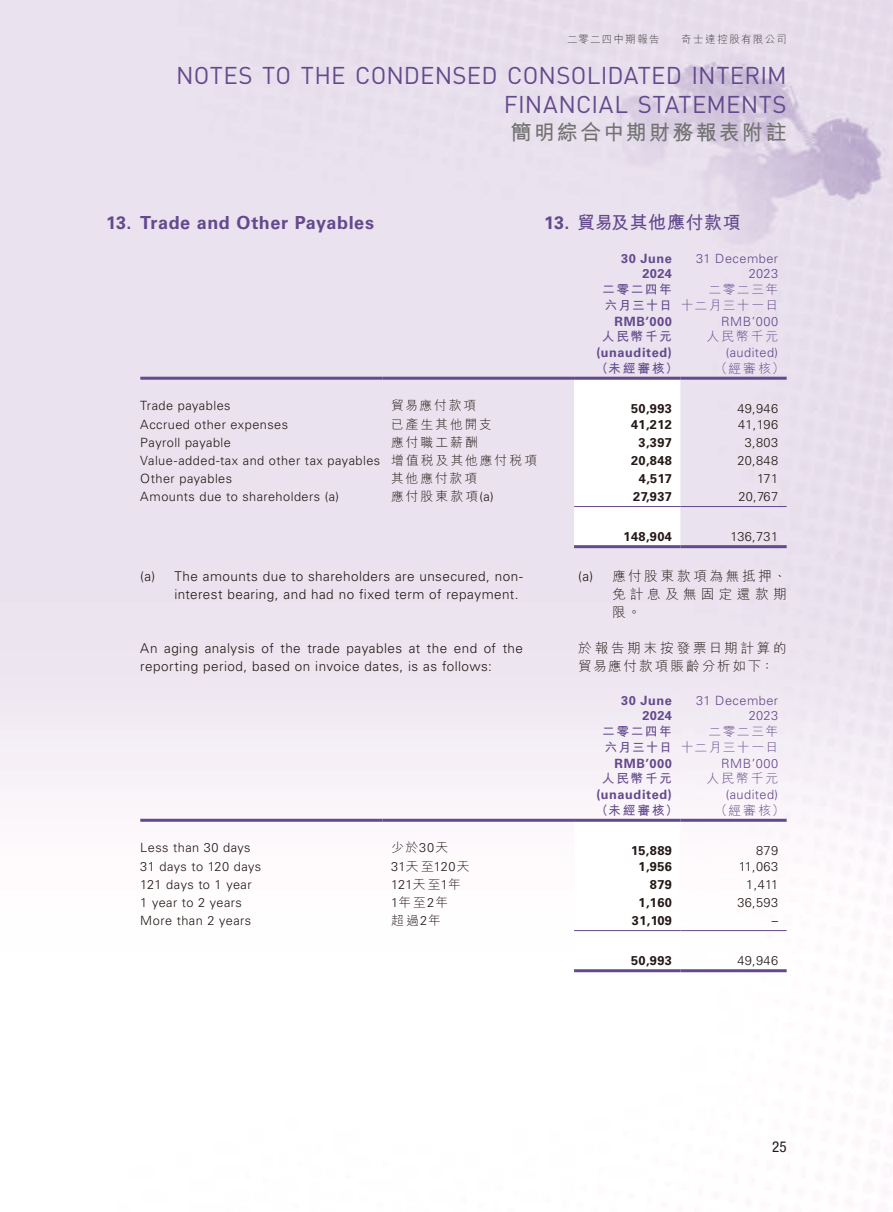
<style>
.page{position:relative;width:893px;height:1212px;background:#fff}
.page>*{position:absolute;margin:0;border:0;box-sizing:border-box;transform-origin:0 0}
.t1{font:24px/29.2px "DIN Pro";letter-spacing:.01em;color:#64498d;text-align:right}
.t2{font:700 21px "M Hei HK";letter-spacing:.1em;color:#727272}
.t3{font:700 18px "Univers LT Std";letter-spacing:.035em;color:#64498d}
.t4{font:700 18px "M Hei HK";letter-spacing:.025em;color:#64498d}
.t5{font:condensed 15px "Helvetica Neue LT Std";color:#231916}
.t6{font:300 13.5px/18px "Univers LT Std";letter-spacing:.03em;color:#231916}
.t7{font:300 13.5px/18px "M Hei HK";letter-spacing:.205em;color:#231916;text-align:justify}
.t8{font:300 13.5px/18px "M Hei HK";letter-spacing:.17em;color:#231916}
.t9{font:300 12.75px "Univers LT Std";letter-spacing:.035em;color:#231916}
.t10{font:700 12.75px "Univers LT Std";letter-spacing:.03em;color:#231916}
.t11{font:300 12.75px/15.8px "Univers LT Std";letter-spacing:.035em;color:#64498d;text-align:right}
.t12{font:700 12.75px/15.8px "Univers LT Std";letter-spacing:.045em;color:#64498d;text-align:right}
.t13{font:300 12.75px "M Hei HK";letter-spacing:.145em;color:#231916}
.t14{font:700 12.75px/15.8px "M Hei HK";letter-spacing:.115em;color:#64498d}
.t15{font:300 12.75px/15.8px "M Hei HK";letter-spacing:.1em;color:#64498d;text-align:right}
.t16{font:300 12.75px "M Hei HK";letter-spacing:.125em;color:#64498d}
.t17{font:300 10.5px "M Hei HK";letter-spacing:.13em;color:#3f3b3a}
.s1{font-family:"Univers LT Std"}
.s2{font-family:"M Hei HK"}
</style>
<div class="page">
<hr style="left:140px;top:377px;width:243px;height:3px;background:#64498d">
<hr style="left:383px;top:377px;width:191px;height:3px;background:#64498d">
<hr style="left:574px;top:377px;width:106px;height:3px;background:#64498d">
<hr style="left:680px;top:377px;width:107px;height:3px;background:#64498d">
<hr style="left:574px;top:506px;width:106px;height:1px;background:#64498d">
<hr style="left:680px;top:506px;width:107px;height:1px;background:#64498d">
<hr style="left:574px;top:545px;width:106px;height:3px;background:#64498d">
<hr style="left:680px;top:545px;width:107px;height:3px;background:#64498d">
<svg style="left:574px;top:931px;width:106px;height:1px"></svg>
<hr style="left:140px;top:819px;width:243px;height:3px;background:#64498d">
<hr style="left:383px;top:819px;width:191px;height:3px;background:#64498d">
<hr style="left:574px;top:819px;width:106px;height:3px;background:#64498d">
<hr style="left:680px;top:819px;width:107px;height:3px;background:#64498d">
<hr style="left:574px;top:930px;width:106px;height:1px;background:#64498d">
<hr style="left:680px;top:930px;width:107px;height:1px;background:#64498d">
<hr style="left:574px;top:969px;width:106px;height:3px;background:#64498d">
<hr style="left:680px;top:969px;width:107px;height:3px;background:#64498d">
<p class="t17" style="left:567px;top:34px;width:94px">二零二四中期報告</p>
<p class="t17" style="left:681px;top:34px;width:107px">奇士達控股有限公司</p>
<h1 class="t1" style="left:176px;top:59px;width:612px">NOTES TO THE CONDENSED CONSOLIDATED INTERIM<br>FINANCIAL STATEMENTS</h1>
<h2 class="t2" style="left:511px;top:117px;width:277px">簡明綜合中期財務報表附註</h2>
<h3 class="t3" style="left:106px;top:212px;width:269px">13. Trade and Other Payables</h3>
<h3 class="t4" style="left:544px;top:209px;width:198px"><span class="s1">13.</span> 貿易及其他應付款項</h3>
<p class="t12" style="left:621px;top:250px;width:52px">30 June<br>2024</p>
<p class="t11" style="left:696px;top:250px;width:84px">31 December<br>2023</p>
<p class="t14" style="left:602px;top:280px;width:71px">二零二四年六月三十日</p>
<p class="t15" style="left:681px;top:281px;width:99px">二零二三年<br>十二月三十一日</p>
<p class="t12" style="left:615px;top:313px;width:59px">RMB’000</p>
<p class="t11" style="left:721px;top:313px;width:59px">RMB’000</p>
<p class="t14" style="left:602px;top:328px;width:71px">人民幣千元</p>
<p class="t16" style="left:707px;top:330px;width:73px">人民幣千元</p>
<p class="t12" style="left:596px;top:345px;width:77px">(unaudited)</p>
<p class="t11" style="left:726px;top:345px;width:54px">(audited)</p>
<p class="t14" style="left:595px;top:359px;width:84px">（未經審核）</p>
<p class="t16" style="left:715px;top:362px;width:71px">（經審核）</p>
<p class="t9" style="left:140px;top:397px;width:92px">Trade payables</p>
<p class="t13" style="left:391px;top:398px;width:87px">貿易應付款項</p>
<p class="t10" style="left:631px;top:401px;width:42px">50,993</p>
<p class="t9" style="left:737px;top:401px;width:42px">49,946</p>
<p class="t9" style="left:140px;top:416px;width:149px">Accrued other expenses</p>
<p class="t13" style="left:391px;top:418px;width:102px">已產生其他開支</p>
<p class="t10" style="left:631px;top:417px;width:42px">41,212</p>
<p class="t9" style="left:738px;top:416px;width:42px">41,196</p>
<p class="t9" style="left:140px;top:434px;width:92px">Payroll payable</p>
<p class="t13" style="left:391px;top:436px;width:88px">應付職工薪酬</p>
<p class="t10" style="left:638px;top:435px;width:35px">3,397</p>
<p class="t9" style="left:745px;top:434px;width:35px">3,803</p>
<p class="t9" style="left:140px;top:453px;width:398px">Value-added-tax and other tax payables <span class="s2">增值稅及其他應付稅項</span></p>
<p class="t10" style="left:631px;top:453px;width:42px">20,848</p>
<p class="t9" style="left:737px;top:453px;width:42px">20,848</p>
<p class="t9" style="left:140px;top:471px;width:93px">Other payables</p>
<p class="t13" style="left:391px;top:472px;width:88px">其他應付款項</p>
<p class="t10" style="left:639px;top:471px;width:34px">4,517</p>
<p class="t9" style="left:757px;top:471px;width:23px">171</p>
<p class="t9" style="left:140px;top:489px;width:200px">Amounts due to shareholders (a)</p>
<p class="t13" style="left:391px;top:490px;width:104px">應付股東款項<span class="s1">(a)</span></p>
<p class="t10" style="left:633px;top:489px;width:40px">27,937</p>
<p class="t9" style="left:738px;top:489px;width:41px">20,767</p>
<p class="t10" style="left:624px;top:529px;width:50px">148,904</p>
<p class="t9" style="left:731px;top:529px;width:49px">136,731</p>
<p class="t6" style="left:174px;top:567px;width:350px;text-indent:-34px">(a) The amounts due to shareholders are unsecured, non&shy;interest bearing, and had no fixed term of repayment.</p>
<p class="t7" style="left:612px;top:567px;width:176px;text-indent:-34px"><span class="s1">(a)</span> 應付股東款項為無抵押、免計息及無固定還款期限。</p>
<p class="t8" style="left:578px;top:639px;width:210px">於報告期末按發票日期計算的貿易應付款項賬齡分析如下：</p>
<p class="t6" style="left:140px;top:639px;width:384px">An aging analysis of the trade payables at the end of the reporting period, based on invoice dates, is as follows:</p>
<p class="t12" style="left:621px;top:692px;width:52px">30 June<br>2024</p>
<p class="t11" style="left:696px;top:692px;width:84px">31 December<br>2023</p>
<p class="t14" style="left:602px;top:722px;width:71px">二零二四年六月三十日</p>
<p class="t15" style="left:681px;top:723px;width:99px">二零二三年<br>十二月三十一日</p>
<p class="t12" style="left:615px;top:755px;width:59px">RMB’000</p>
<p class="t11" style="left:721px;top:755px;width:59px">RMB’000</p>
<p class="t14" style="left:602px;top:770px;width:71px">人民幣千元</p>
<p class="t16" style="left:707px;top:772px;width:73px">人民幣千元</p>
<p class="t12" style="left:596px;top:787px;width:77px">(unaudited)</p>
<p class="t11" style="left:726px;top:787px;width:54px">(audited)</p>
<p class="t14" style="left:595px;top:801px;width:84px">（未經審核）</p>
<p class="t16" style="left:715px;top:804px;width:71px">（經審核）</p>
<p class="t9" style="left:140px;top:839px;width:112px">Less than 30 days</p>
<p class="t13" style="left:391px;top:840px;width:59px">少於<span class="s1">30</span>天</p>
<p class="t10" style="left:631px;top:843px;width:42px">15,889</p>
<p class="t9" style="left:756px;top:843px;width:23px">879</p>
<p class="t9" style="left:140px;top:858px;width:123px">31 days to 120 days</p>
<p class="t9" style="left:391px;top:858px;width:80px">31<span class="s2">天至</span>120<span class="s2">天</span></p>
<p class="t10" style="left:638px;top:859px;width:35px">1,956</p>
<p class="t9" style="left:739px;top:858px;width:41px">11,063</p>
<p class="t9" style="left:140px;top:876px;width:113px">121 days to 1 year</p>
<p class="t9" style="left:391px;top:876px;width:71px">121<span class="s2">天至</span>1<span class="s2">年</span></p>
<p class="t10" style="left:650px;top:877px;width:23px">879</p>
<p class="t9" style="left:746px;top:876px;width:33px">1,411</p>
<p class="t9" style="left:140px;top:894px;width:103px">1 year to 2 years</p>
<p class="t13" style="left:391px;top:896px;width:59px"><span class="s1">1</span>年至<span class="s1">2</span>年</p>
<p class="t10" style="left:638px;top:895px;width:35px">1,160</p>
<p class="t9" style="left:737px;top:894px;width:42px">36,593</p>
<p class="t9" style="left:140px;top:912px;width:112px">More than 2 years</p>
<p class="t13" style="left:391px;top:914px;width:51px">超過<span class="s1">2</span>年</p>
<p class="t10" style="left:632px;top:913px;width:42px">31,109</p>
<p class="t9" style="left:772px;top:912px;width:8px">–</p>
<p class="t10" style="left:631px;top:953px;width:42px">50,993</p>
<p class="t9" style="left:737px;top:953px;width:42px">49,946</p>
<p class="t5" style="left:772px;top:1138px;width:16px">25</p>
</div>
